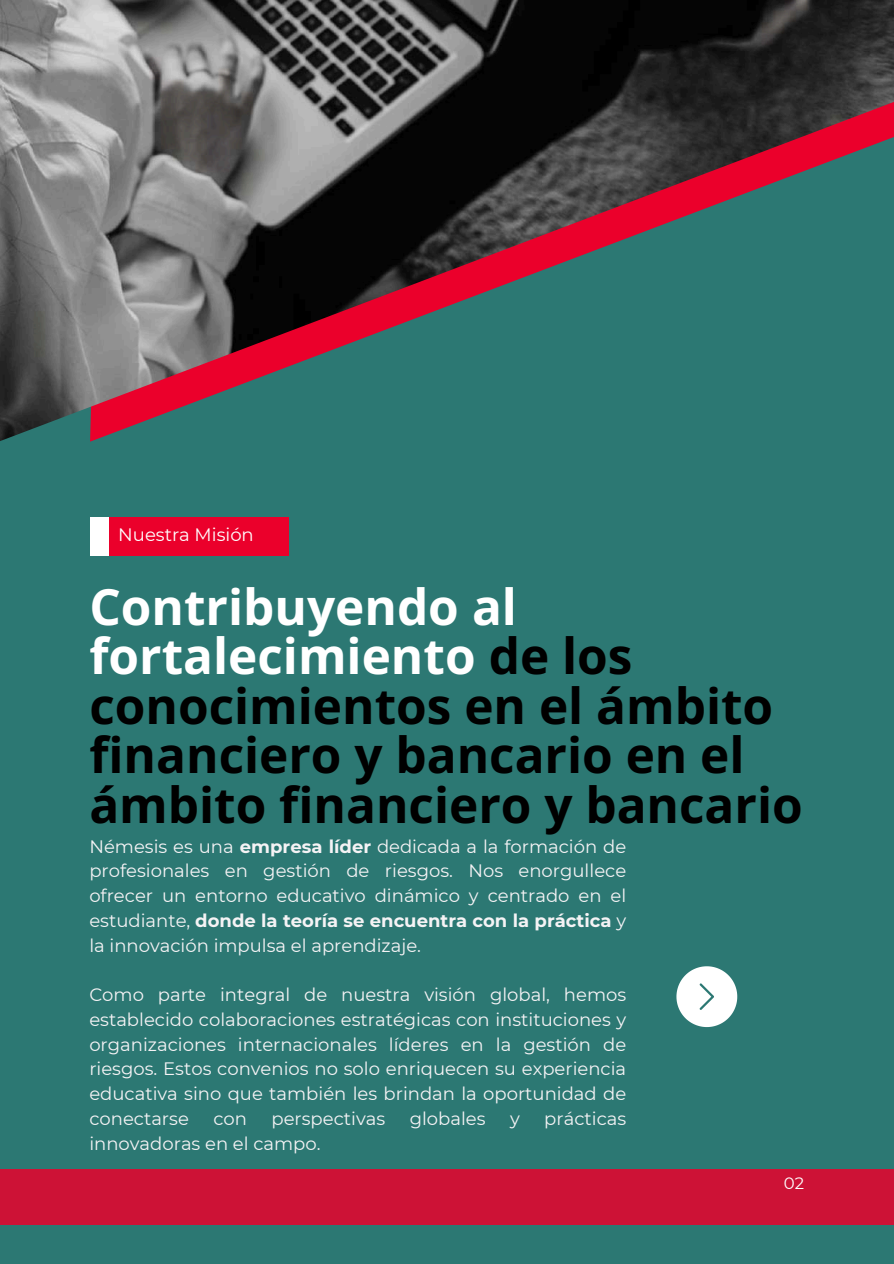
<style>
.page{position:relative;width:894px;height:1264px;background:#fff}
.page>*{position:absolute;margin:0;border:0;box-sizing:border-box;transform-origin:0 0}
.t1{font:700 49.5px/49.5px "Open Sans";color:#000}
.t2{font:18px/24.8px "Montserrat";color:#f5f3f5;text-align:justify}
.t3{font:18px "Montserrat";color:#fff}
.t4{font:16.5px "Montserrat";color:#fff}
.s1{color:#fff}
.s2{font-weight:700}
</style>
<div class="page">
<div style="left:0;top:0;width:893px;height:1263px;background:#2c7873"></div>
<div style="left:0;top:1169px;width:893px;height:55px;background:#cd1236"></div>
<img style="left:0;top:0;width:893px;height:442px">
<div style="left:90px;top:517px;width:21px;height:38px;background:#fff"></div>
<div style="left:109px;top:517px;width:180px;height:38px;background:#eb002b"></div>
<svg style="left:676px;top:966px;width:61px;height:61px"></svg>
<p class="t3" style="left:118px;top:524px;width:137px">Nuestra Misión</p>
<h1 class="t1" style="left:89px;top:581px;width:714px"><span class="s1">Contribuyendo al fortalecimiento</span> de los conocimientos en el ámbito financiero y bancario en el ámbito financiero y bancario</h1>
<p class="t2" style="left:89px;top:833px;width:538px">Némesis es una <span class="s2">empresa líder</span> dedicada a la formación de profesionales en gestión de riesgos. Nos enorgullece ofrecer un entorno educativo dinámico y centrado en el estudiante, <span class="s2">donde la teoría se encuentra con la práctica</span> y la innovación impulsa el aprendizaje.</p>
<p class="t2" style="left:89px;top:982px;width:538px">Como parte integral de nuestra visión global, hemos establecido colaboraciones estratégicas con instituciones y organizaciones internacionales líderes en la gestión de riesgos. Estos convenios no solo enriquecen su experiencia educativa sino que también les brindan la oportunidad de conectarse</p>
<p class="t2" style="left:213px;top:1106px;width:35px">con</p>
<p class="t2" style="left:271px;top:1106px;width:115px">perspectivas</p>
<p class="t2" style="left:409px;top:1106px;width:77px">globales</p>
<p class="t2" style="left:510px;top:1106px;width:11px">y</p>
<p class="t2" style="left:544px;top:1106px;width:83px">prácticas</p>
<p class="t2" style="left:89px;top:1130px;width:233px">innovadoras en el campo.</p>
<p class="t4" style="left:783px;top:1172px;width:22px">02</p>
</div>
